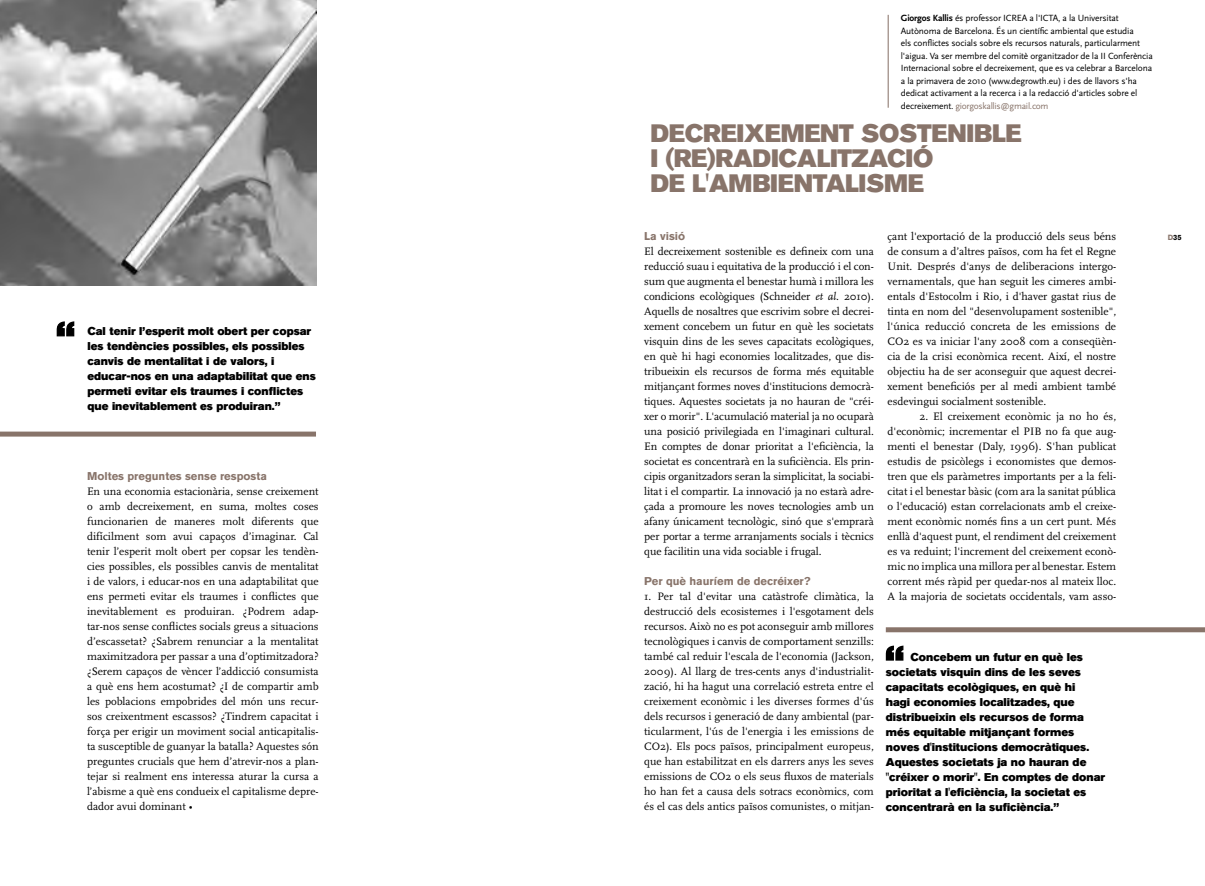
<style>
.page{position:relative;width:1205px;height:886px;background:#fff}
.page>*{position:absolute;margin:0;border:0;box-sizing:border-box;transform-origin:0 0}
.t1{font:25px/25px "Akzidenz Grotesk BQ Super";letter-spacing:.055em;color:#88746a}
.t2{font:11.25px/15px "Scala";color:#000;text-align:justify}
.t3{font:11.25px/15px "Akzidenz Grotesk BQ Super";color:#000}
.t4{font:700 11.25px "Akzidenz Grotesk BQ";color:#88746a}
.t5{font:9.38px/12.5px "Scala Sans";letter-spacing:-.015em;color:#000}
.t6{font:700 7.5px "Akzidenz Grotesk BQ";color:#000}
.s1{font-weight:700}
.s2{color:#88746a}
.s3{font-style:italic}
</style>
<div class="page">
<svg style="left:56px;top:321px;width:19px;height:16px"></svg>
<div style="left:0;top:432px;width:316px;height:5px;background:#88746a"></div>
<img style="left:0;top:0;width:316px;height:286px">
<hr style="left:887px;top:15px;width:2px;height:93px;background:#9d8b82">
<div style="left:886px;top:627px;width:319px;height:5px;background:#88746a"></div>
<svg style="left:885px;top:645px;width:19px;height:16px"></svg>
<p class="t3" style="left:87px;top:324px;width:230px">Cal tenir l’esperit molt obert per copsar les tendències possibles, els possibles canvis de mentalitat i de valors, i educar-nos en una adaptabilitat que ens permeti evitar els traumes i conflictes que inevitablement es produiran.”</p>
<p class="t4" style="left:87px;top:470px;width:181px">Moltes preguntes sense resposta</p>
<p class="t2" style="left:87px;top:484px;width:233px">En una economia estacionària, sense creixement o amb decreixement, en suma, moltes coses funcionarien de maneres molt diferents que difícilment som avui capaços d’imaginar. Cal tenir l’esperit molt obert per copsar les tendèn&shy;cies possibles, els possibles canvis de mentalitat i de valors, i educar-nos en una adaptabilitat que ens permeti evitar els traumes i conflictes que inevitablement es produiran. ¿Podrem adap&shy;tar-nos sense conflictes socials greus a situacions d’escassetat? ¿Sabrem renunciar a la mentalitat maximitzadora per passar a una d’optimitzadora? ¿Serem capaços de vèncer l’addicció consumista a què ens hem acostumat? ¿I de compartir amb les poblacions empobrides del món uns recur&shy;sos creixentment escassos? ¿Tindrem capacitat i força per erigir un moviment social anticapitalis&shy;ta susceptible de guanyar la batalla? Aquestes són preguntes crucials que hem d’atrevir-nos a plan&shy;tejar si realment ens interessa aturar la cursa a l’abisme a què ens condueix el capitalisme depre&shy;dador avui dominant •</p>
<p class="t5" style="left:901px;top:12px;width:254px"><span class="s1">Giorgos Kallis</span> és professor ICREA a l'ICTA, a la Universitat Autònoma de Barcelona. És un científic ambiental que estudia<br>els conflictes socials sobre els recursos naturals, particularment l'aigua. Va ser membre del comitè organitzador de la II Conferència Internacional sobre el decreixement, que es va celebrar a Barcelona a la primavera de 2010 (www.degrowth.eu) i des de llavors s'ha dedicat activament a la recerca i a la redacció d'articles sobre el decreixement. <span class="s2">giorgoskallis@gmail.com</span></p>
<h1 class="t1" style="left:650px;top:121px;width:373px">Decreixement sostenible i (re)radicalització<br>de l'ambientalisme</h1>
<p class="t4" style="left:644px;top:230px;width:43px">La visió</p>
<p class="t2" style="left:644px;top:244px;width:231px">El decreixement sostenible es defineix com una reducció suau i equitativa de la producció i el con&shy;sum que augmenta el benestar humà i millora les condicions ecològiques (Schneider <span class="s3">et al</span>. 2010).<br>Aquells de nosaltres que escrivim sobre el decrei&shy;xement concebem un futur en què les societats visquin dins de les seves capacitats ecològiques, en què hi hagi economies localitzades, que dis&shy;tribueixin els recursos de forma més equitable mitjançant formes noves d'institucions democrà&shy;tiques. Aquestes societats ja no hauran de "créi&shy;xer o morir". L'acumulació material ja no ocuparà una posició privilegiada en l'imaginari cultural.<br>En comptes de donar prioritat a l'eficiència, la societat es concentrarà en la suficiència. Els prin&shy;cipis organitzadors seran la simplicitat, la sociabi&shy;litat i el compartir. La innovació ja no estarà adre&shy;çada a promoure les noves tecnologies amb un afany únicament tecnològic, sinó que s'emprarà per portar a terme arranjaments socials i tècnics que facilitin una vida sociable i frugal.</p>
<p class="t4" style="left:644px;top:574px;width:168px">Per què hauríem de decréixer?</p>
<p class="t2" style="left:644px;top:589px;width:231px">1. Per tal d'evitar una catàstrofe climàtica, la destrucció dels ecosistemes i l'esgotament dels recursos. Això no es pot aconseguir amb millores tecnològiques i canvis de comportament senzills: també cal reduir l'escala de l'economia (Jackson, 2009). Al llarg de tres-cents anys d'industrialit&shy;zació, hi ha hagut una correlació estreta entre el creixement econòmic i les diverses formes d'ús dels recursos i generació de dany ambiental (par&shy;ticularment, l'ús de l'energia i les emissions de CO2). Els pocs països, principalment europeus, que han estabilitzat en els darrers anys les seves emissions de CO2 o els seus fluxos de materials ho han fet a causa dels sotracs econòmics, com és el cas dels antics països comunistes, o mitjan-</p>
<p class="t2" style="left:887px;top:229px;width:230px">çant l'exportació de la producció dels seus béns de consum a d’altres països, com ha fet el Regne Unit. Després d'anys de deliberacions intergo&shy;vernamentals, que han seguit les cimeres ambi&shy;entals d'Estocolm i Rio, i d'haver gastat rius de tinta en nom del "desenvolupament sostenible", l'única reducció concreta de les emissions de CO2 es va iniciar l'any 2008 com a conseqüèn&shy;cia de la crisi econòmica recent. Així, el nostre objectiu ha de ser aconseguir que aquest decrei&shy;xement beneficiós per al medi ambient també esdevingui socialment sostenible.</p>
<p class="t2" style="left:887px;top:409px;width:230px;text-indent:32px">2. El creixement econòmic ja no ho és, d'econòmic; incrementar el PIB no fa que aug&shy;menti el benestar (Daly, 1996). S'han publicat estudis de psicòlegs i economistes que demos&shy;tren que els paràmetres importants per a la feli&shy;citat i el benestar bàsic (com ara la sanitat pública o l'educació) estan correlacionats amb el creixe&shy;ment econòmic només fins a un cert punt. Més enllà d'aquest punt, el rendiment del creixement es va reduint; l'increment del creixement econò&shy;mic no implica una millora per al benestar. Estem corrent més ràpid per quedar-nos al mateix lloc.<br>A la majoria de societats occidentals, vam asso-</p>
<p class="t3" style="left:886px;top:649px;width:221px;text-indent:25px">Concebem un futur en què les societats visquin dins de les seves capacitats ecològiques, en què hi<br>hagi economies localitzades, que distribueixin els recursos de forma més equitable mitjançant formes noves d'institucions democràtiques.<br>Aquestes societats ja no hauran de "créixer o morir". En comptes de donar prioritat a l'eficiència, la societat es concentrarà en la suficiència.”</p>
<p class="t6" style="left:1167px;top:233px;width:16px"><span class="s2">D</span>35</p>
</div>
